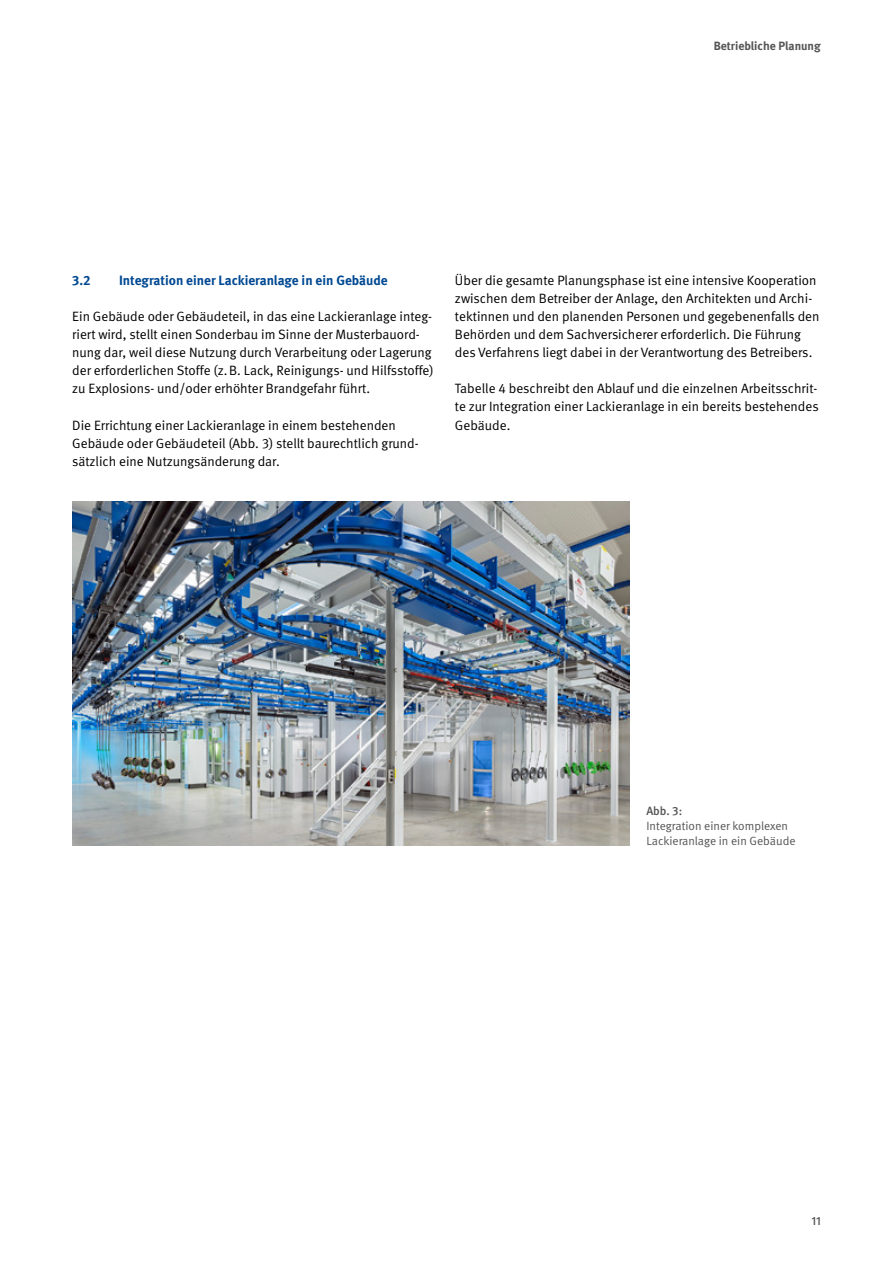
<style>
.page{position:relative;width:893px;height:1263px;background:#fff}
.page>*{position:absolute;margin:0;border:0;box-sizing:border-box;transform-origin:0 0}
.FT{font:13.5px/18.1px "DGUV Meta";color:#000}
.t1{font:700 13.5px "DGUV Meta";color:#004993}
.t2{font:12px/15px "DGUV Meta";color:#565656}
.t3{font:700 12px "DGUV Meta";color:#565656}
.t4{font:500 12px "DGUV Meta";color:#565656}
.s1{font-weight:500}
</style>
<div class="page">
<img style="left:72px;top:502px;width:557px;height:343px">
<p class="t3" style="left:714px;top:39px;width:109px">Betriebliche Planung</p>
<h2 class="t1" style="left:72px;top:272px;width:20px">3.2</h2>
<h2 class="t1" style="left:119px;top:272px;width:270px">Integration einer Lackieranlage in ein Gebäude</h2>
<p class="FT" style="left:72px;top:308px;width:363px">Ein Gebäude oder Gebäudeteil, in das eine Lackieranlage integ&shy;riert wird, stellt einen Sonderbau im Sinne der Musterbauord&shy;nung dar, weil diese Nutzung durch Verarbeitung oder Lagerung der erforderlichen Stoffe (z.B. Lack, Reinigungs- und Hilfsstoffe) zu Explosions- und/oder erhöhter Brandgefahr führt.</p>
<p class="FT" style="left:72px;top:416px;width:348px">Die Errichtung einer Lackieranlage in einem bestehenden<br>Gebäude oder Gebäudeteil (Abb. 3) stellt baurechtlich grund&shy;sätzlich eine Nutzungsänderung dar.</p>
<p class="FT" style="left:455px;top:271px;width:366px">Über die gesamte Planungsphase ist eine intensive Kooperation zwischen dem Betreiber der Anlage, den Architekten und Archi&shy;tektinnen und den planenden Personen und gegebenenfalls den Behörden und dem Sachversicherer erforderlich. Die Führung des Verfahrens liegt dabei in der Verantwortung des Betreibers.</p>
<p class="FT" style="left:455px;top:380px;width:365px;text-align:justify">Tabelle 4 beschreibt den Ablauf und die einzelnen Arbeitsschrit&shy;te zur Integration einer Lackieranlage in ein bereits bestehendes Gebäude.</p>
<p class="t2" style="left:646px;top:804px;width:151px"><span class="s1">Abb. 3:<br></span>Integration einer komplexen<br>Lackieranlage in ein Gebäude</p>
<p class="t4" style="left:811px;top:1213px;width:11px">11</p>
</div>
